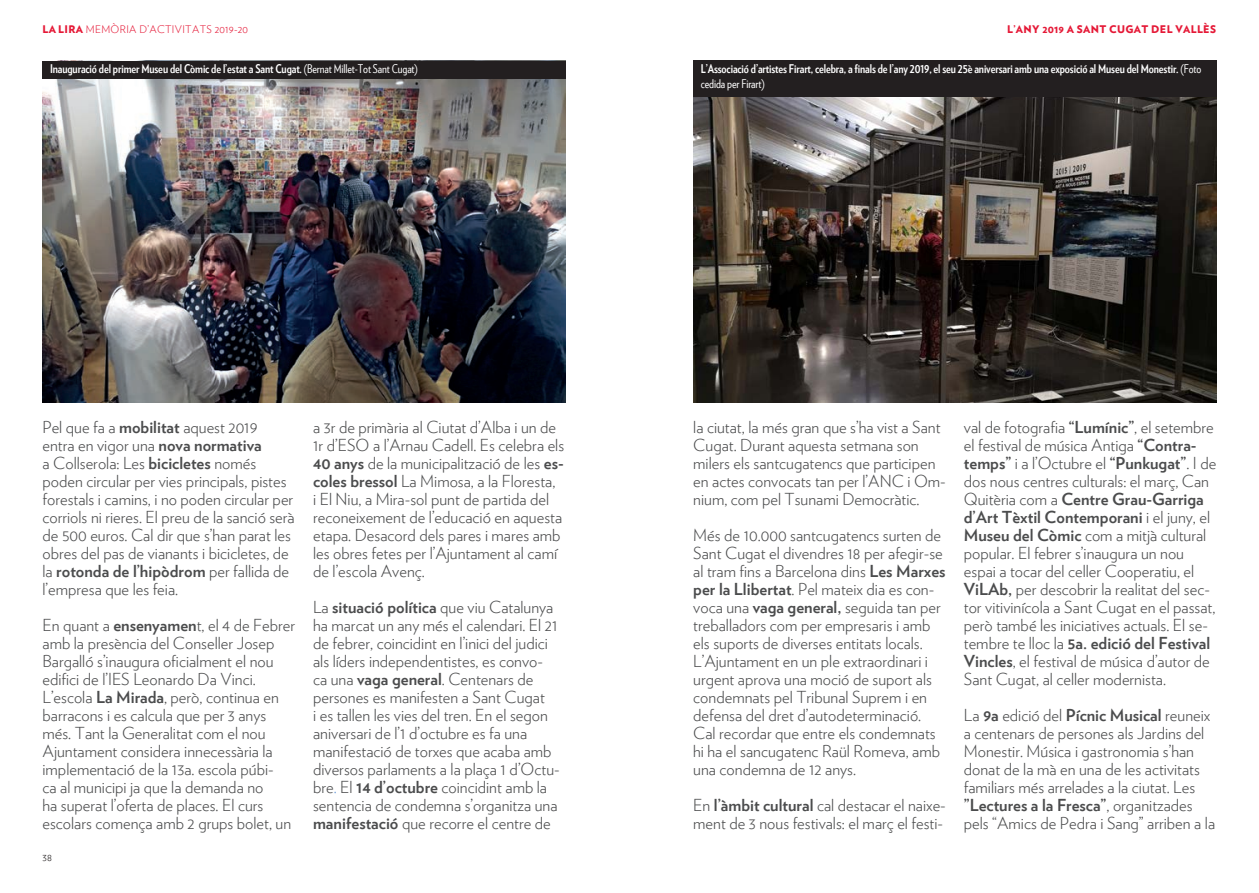
<style>
.page{position:relative;width:1259px;height:893px;background:#fff}
.page>*{position:absolute;margin:0;border:0;box-sizing:border-box;transform-origin:0 0}
.LIRA-text_base{font:300 16.5px/18px "Verlag";color:#4b4c4d}
.LIRA-peu_de_foto-eti{font:700 12px/15px "Verlag Condensed";letter-spacing:-.01em;color:#fff}
.t1{font:300 10.5px "Verlag";letter-spacing:.035em;color:#e51836}
.LIRA-sumari-titol{font:900 10.5px "Verlag";letter-spacing:.035em;color:#e51836}
.t2{font:300 10.5px "Verlag";color:#231f20}
.s1{font-weight:900}
.s2{font-weight:400}
.s3{font-weight:700}
.s4{color:#6e9edb}
</style>
<div class="page">
<img style="left:693px;top:97px;width:523px;height:306px">
<img style="left:43px;top:79px;width:523px;height:324px">
<div style="left:693px;top:61px;width:523px;height:36px;background:#231f20"></div>
<div style="left:43px;top:61px;width:523px;height:18px;background:#231f20"></div>
<p class="t1" style="left:43px;top:21px;width:207px"><span class="s1">LA LIRA</span> MEMÒRIA D’ACTIVITATS 2019-20</p>
<p class="LIRA-peu_de_foto-eti" style="left:50px;top:61px;width:369px">Inauguració del primer Museu del Còmic de l’estat a Sant Cugat. <span class="s2">(Bernat Millet-Tot Sant Cugat)</span></p>
<p class="LIRA-sumari-titol" style="left:1007px;top:20px;width:210px">L’ANY 2019 A SANT CUGAT DEL VALLÈS</p>
<p class="LIRA-peu_de_foto-eti" style="left:701px;top:61px;width:502px">L’Associació d’artistes Firart, celebra, a finals de l’any 2019, el seu 25è aniversari amb una exposició al Museu del Monestir. <span class="s2">(Foto cedida per Firart)</span></p>
<p class="LIRA-text_base" style="left:43px;top:417px;width:254px">Pel que fa a <span class="s3">mobilitat</span> aquest 2019<br>entra en vigor una <span class="s3">nova normativa<br></span>a Collserola: Les <span class="s3">bicicletes</span> només poden circular per vies principals, pistes forestals i camins, i no poden circular per corriols ni rieres. El preu de la sanció serà de 500 euros. Cal dir que s’han parat les obres del pas de vianants i bicicletes, de la <span class="s3">rotonda de l’hipòdrom</span> per fallida de l’empresa que les feia.</p>
<p class="LIRA-text_base" style="left:43px;top:615px;width:254px">En quant a <span class="s3">ensenyamen</span>t, el 4 de Febrer amb la presència del Conseller Josep Bargalló s’inaugura oficialment el nou edifici de l’IES Leonardo Da Vinci.<br>L’escola <span class="s3">La Mirada</span>, però, continua en barracons i es calcula que per 3 anys més. Tant la Generalitat com el nou Ajuntament considera innecessària la implementació de la 13a. escola púbi-<br>ca al municipi ja que la demanda no<br>ha superat l’oferta de places. El curs escolars comença amb 2 grups bolet, un</p>
<p class="t2" style="left:43px;top:849px;width:11px">38</p>
<p class="LIRA-text_base" style="left:313px;top:417px;width:253px">a 3r de primària al Ciutat d’Alba i un de 1r d’ESO a l’Arnau Cadell. Es celebra els <span class="s3">40 anys</span> de la municipalització de les <span class="s3">es&shy;coles bressol</span> La Mimosa, a la Floresta,<br>i El Niu, a Mira-sol punt de partida del reconeixement de l’educació en aquesta etapa. Desacord dels pares i mares amb les obres fetes per l’Ajuntament al camí de l’escola Avenç.</p>
<p class="LIRA-text_base" style="left:313px;top:597px;width:248px">La <span class="s3">situació política</span> que viu Catalunya ha marcat un any més el calendari. El 21 de febrer, coincidint en l’inici del judici als líders independentistes, es convo&shy;ca una <span class="s3">vaga general</span>. Centenars de persones es manifesten a Sant Cugat<br>i es tallen les vies del tren. En el segon aniversari de l’1 d’octubre es fa una manifestació de torxes que acaba amb diversos parlaments a la plaça 1 d’Octu&shy;bre<span class="s4">.</span> El <span class="s3">14 d’octubre</span> coincidint amb la sentencia de condemna s’organitza una <span class="s3">manifestació</span> que recorre el centre de</p>
<p class="LIRA-text_base" style="left:693px;top:417px;width:254px">la ciutat, la més gran que s’ha vist a Sant Cugat. Durant aquesta setmana son milers els santcugatencs que participen en actes convocats tan per l’ANC i Om&shy;nium, com pel Tsunami Democràtic.</p>
<p class="LIRA-text_base" style="left:693px;top:525px;width:254px">Més de 10.000 santcugatencs surten de Sant Cugat el divendres 18 per afegir-se al tram fins a Barcelona dins <span class="s3">Les Marxes per la Llibertat</span>. Pel mateix dia es con&shy;voca una <span class="s3">vaga general,</span> seguida tan per treballadors com per empresaris i amb els suports de diverses entitats locals.<br>L’Ajuntament en un ple extraordinari i urgent aprova una moció de suport als condemnats pel Tribunal Suprem i en defensa del dret d’autodeterminació.<br>Cal recordar que entre els condemnats hi ha el sancugatenc Raül Romeva, amb una condemna de 12 anys.</p>
<p class="LIRA-text_base" style="left:693px;top:795px;width:254px">En <span class="s3">l’àmbit cultural</span> cal destacar el naixe&shy;ment de 3 nous festivals: el març el festi-</p>
<p class="LIRA-text_base" style="left:964px;top:417px;width:254px">val de fotografia <span class="s3">“Lumínic”</span>, el setembre el festival de música Antiga <span class="s3">“Contra&shy;temps”</span> i a l’Octubre el <span class="s3">“Punkugat”</span>. I de dos nous centres culturals: el març, Can Quitèria com a <span class="s3">Centre Grau-Garriga d’Art Tèxtil Contemporani</span> i el juny, el <span class="s3">Museu del Còmic</span> com a mitjà cultural popular. El febrer s’inaugura un nou espai a tocar del celler Cooperatiu, el <span class="s3">ViLAb,</span> per descobrir la realitat del sec&shy;tor vitivinícola a Sant Cugat en el passat, però també les iniciatives actuals. El se&shy;tembre te lloc la <span class="s3">5a. edició del Festival Vincles</span>, el festival de música d’autor de Sant Cugat, al celler modernista.</p>
<p class="LIRA-text_base" style="left:964px;top:705px;width:253px">La <span class="s3">9a</span> edició del <span class="s3">Pícnic Musical</span> reuneix a centenars de persones als Jardins del Monestir. Música i gastronomia s’han donat de la mà en una de les activitats familiars més arrelades a la ciutat. Les <span class="s3">”Lectures a la Fresca”</span>, organitzades pels “Amics de Pedra i Sang” arriben a la</p>
</div>
